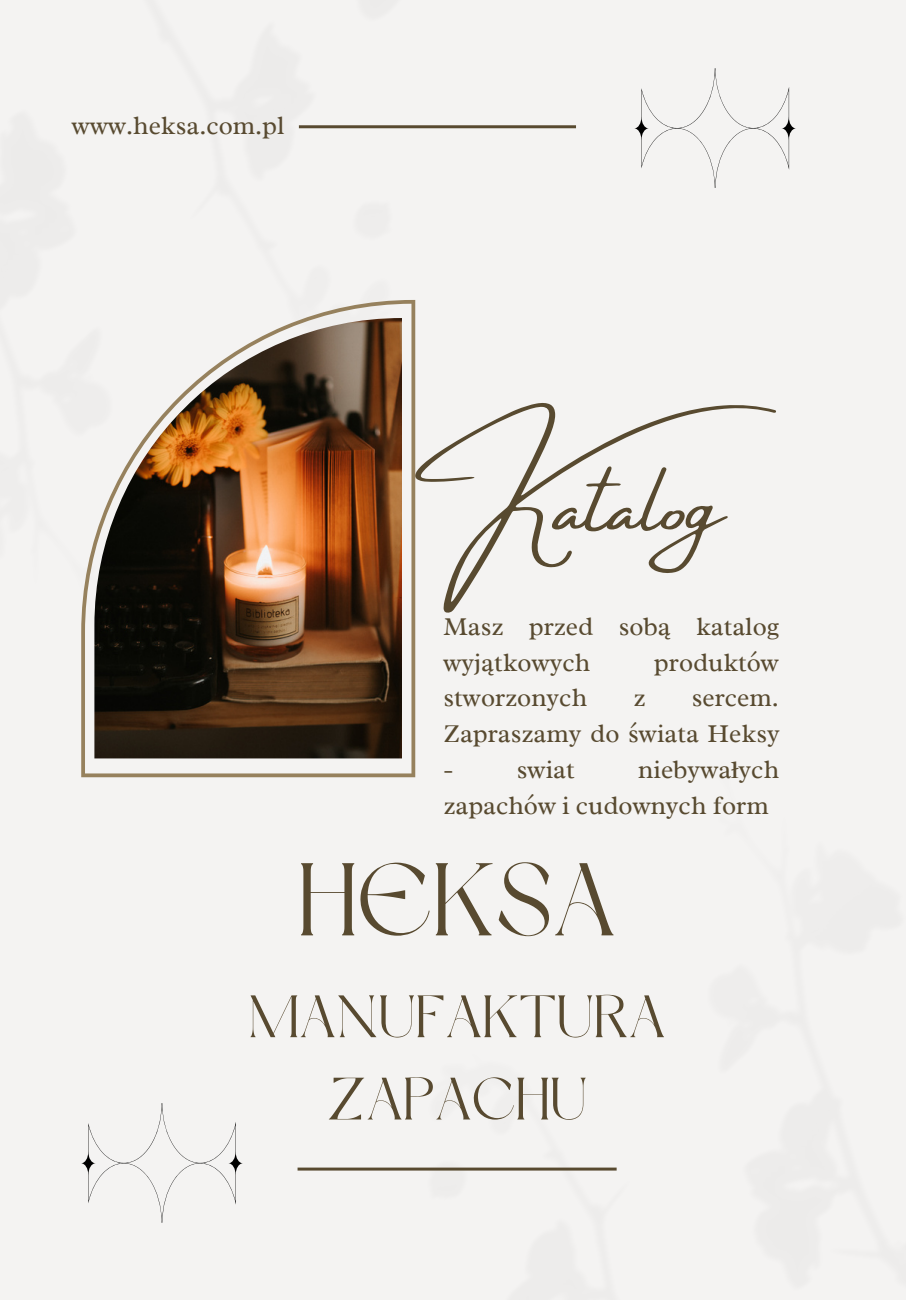
<style>
.page{position:relative;width:906px;height:1302px;background:#fff}
.page>*{position:absolute;margin:0;border:0;box-sizing:border-box;transform-origin:0 0}
.t1{font:102.8px "Dream Avenue";color:#584a30}
.t2{font:91px "Amsterdam Four";color:#584a30}
.t3{font:59.6px/82.4px "Dream Avenue";color:#584a30;text-align:center}
.t4{font:26px/35.8px "Radley";color:#584a30}
</style>
<div class="page">
<div style="left:0;top:0;width:906px;height:1300px;background:#f4f3f2"></div>
<svg style="left:81px;top:300px;width:334px;height:477px"></svg>
<img style="left:94px;top:318px;width:308px;height:440px">
<hr style="left:299px;top:125px;width:277px;height:3px;background:#584a30">
<hr style="left:297px;top:1168px;width:319px;height:3px;background:#584a30">
<svg style="left:634px;top:68px;width:162px;height:120px"></svg>
<svg style="left:81px;top:1103px;width:162px;height:120px"></svg>
<p class="t4" style="left:72px;top:107px;width:214px">www.heksa.com.pl</p>
<h2 class="t2" style="left:447px;top:455px;width:363px">Katalog</h2>
<p class="t4" style="left:443px;top:608px;width:338px">Masz przed sobą katalog wyjątkowych</p>
<p class="t4" style="left:654px;top:644px;width:127px">produktów</p>
<p class="t4" style="left:443px;top:680px;width:145px">stworzonych</p>
<p class="t4" style="left:633px;top:680px;width:14px">z</p>
<p class="t4" style="left:443px;top:680px;width:338px;text-align:justify;text-indent:248px">sercem.<br>Zapraszamy do świata Heksy -</p>
<p class="t4" style="left:443px;top:751px;width:337px;text-indent:195px">niebywałych zapachów i cudownych form</p>
<p class="t4" style="left:517px;top:751px;width:59px">swiat</p>
<h1 class="t1" style="left:298px;top:858px;width:320px">HEKSA</h1>
<h3 class="t3" style="left:249px;top:981px;width:418px">MANUFAKTURA<br>ZAPACHU</h3>
</div>
